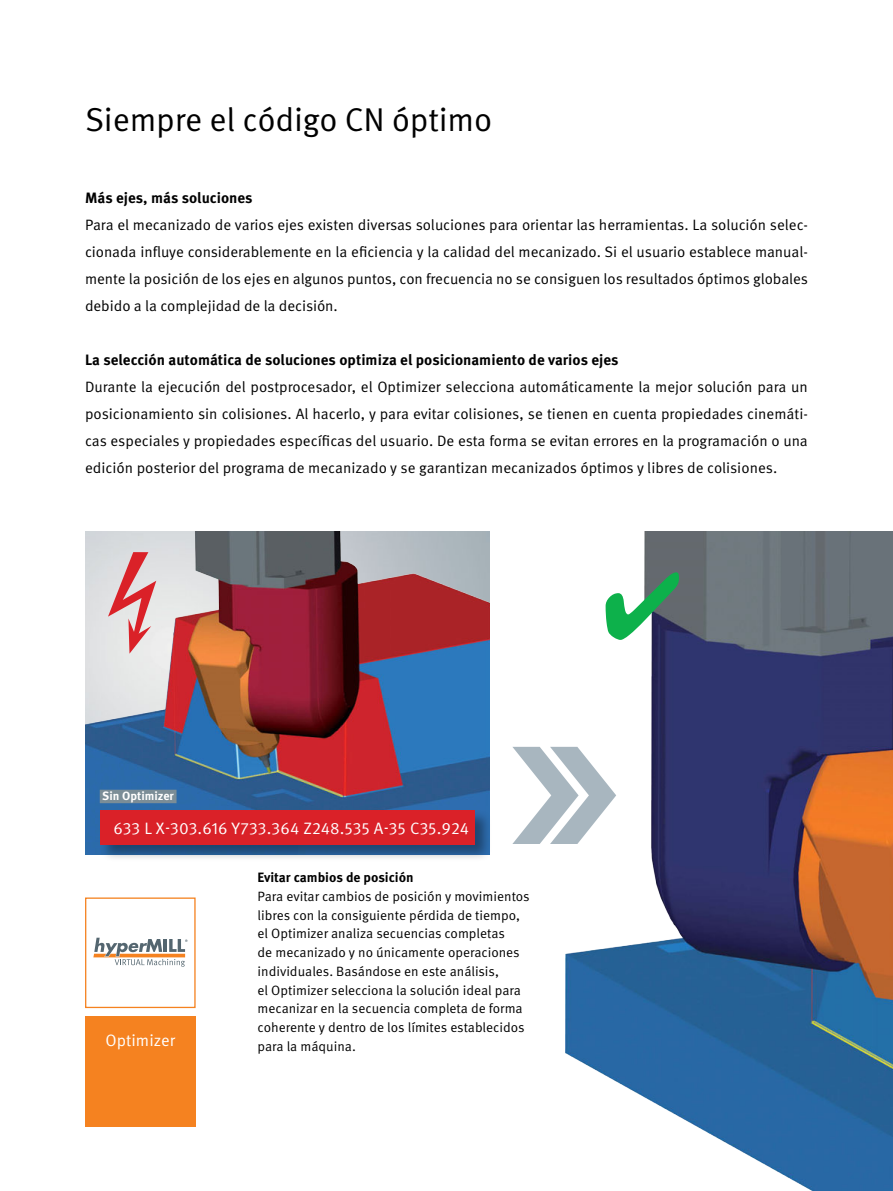
<style>
.page{position:relative;width:893px;height:1191px;background:#fff}
.page>*{position:absolute;margin:0;border:0;box-sizing:border-box;transform-origin:0 0}
.Head{font:33px "Meta Pro";letter-spacing:-.005em;color:#000}
.Subhead{font:16.5px "Meta Pro";color:#fff}
.Subhead-2{font:15px/27px "Meta Pro";color:#000;text-align:justify}
.Subhead-3{font:700 15px "Meta Pro";color:#000}
.Subhead-4{font:13.5px/18.8px "Meta Pro";color:#000}
.Subhead-5{font:700 13.5px "Meta Pro";letter-spacing:-.005em;color:#000}
.Body_Text{font:700 12px "Meta Pro";color:#fff}
</style>
<div class="page">
<img style="left:85px;top:531px;width:404px;height:324px">
<div style="left:85px;top:1016px;width:111px;height:111px;background:#f58220"></div>
<div style="left:85px;top:897px;width:111px;height:111px;background:#fff;border:1px solid #f58220"></div>
<svg style="left:93px;top:937px;width:95px;height:29px"></svg>
<img style="left:565px;top:531px;width:328px;height:660px">
<div style="left:100px;top:789px;width:77px;height:14px;background:#7b8d97"></div>
<div style="left:99px;top:810px;width:393px;height:52px;background:#000;opacity:.35"></div>
<div style="left:100px;top:810px;width:374px;height:34px;background:#da2128"></div>
<svg style="left:606px;top:572px;width:73px;height:68px"></svg>
<svg style="left:512px;top:747px;width:104px;height:97px"></svg>
<svg style="left:108px;top:552px;width:48px;height:101px;background:#e0a8ab"></svg>
<p class="Head" style="left:85px;top:100px;width:409px">Siempre el código CN óptimo</p>
<p class="Subhead-3" style="left:85px;top:188px;width:169px">Más ejes, más soluciones</p>
<p class="Subhead-2" style="left:85px;top:211px;width:725px">Para el mecanizado de varios ejes existen diversas soluciones para orientar las herramientas. La solución selec&shy;cionada influye considerablemente en la eficiencia y la calidad del mecanizado. Si el usuario establece manual&shy;mente la posición de los ejes en algunos puntos, con frecuencia no se consiguen los resultados óptimos globales debido a la complejidad de la decisión.</p>
<p class="Subhead-3" style="left:85px;top:350px;width:535px">La selección automática de soluciones optimiza el posicionamiento de varios ejes</p>
<p class="Subhead-2" style="left:85px;top:373px;width:724px">Durante la ejecución del postprocesador, el Optimizer selecciona automáticamente la mejor solución para un posicionamiento sin colisiones. Al hacerlo, y para evitar colisiones, se tienen en cuenta propiedades cinemáti&shy;cas especiales y propiedades específicas del usuario. De esta forma se evitan errores en la programación o una edición posterior del programa de mecanizado y se garantizan mecanizados óptimos y libres de colisiones.</p>
<p class="Body_Text" style="left:102px;top:788px;width:73px">Sin Optimizer</p>
<p class="Subhead" style="left:113px;top:818px;width:357px">633 L X-303.616 Y733.364 Z248.535 A-35 C35.924</p>
<p class="Subhead" style="left:106px;top:1030px;width:71px">Optimizer</p>
<p class="Subhead-5" style="left:258px;top:869px;width:157px">Evitar cambios de posición</p>
<p class="Subhead-4" style="left:258px;top:887px;width:274px">Para evitar cambios de posición y movimientos libres con la consiguiente pérdida de tiempo, el Optimizer analiza secuencias completas<br>de mecanizado y no únicamente operaciones individuales. Basándose en este análisis,<br>el Optimizer selecciona la solución ideal para mecanizar en la secuencia completa de forma coherente y dentro de los límites establecidos para la máquina.</p>
</div>
